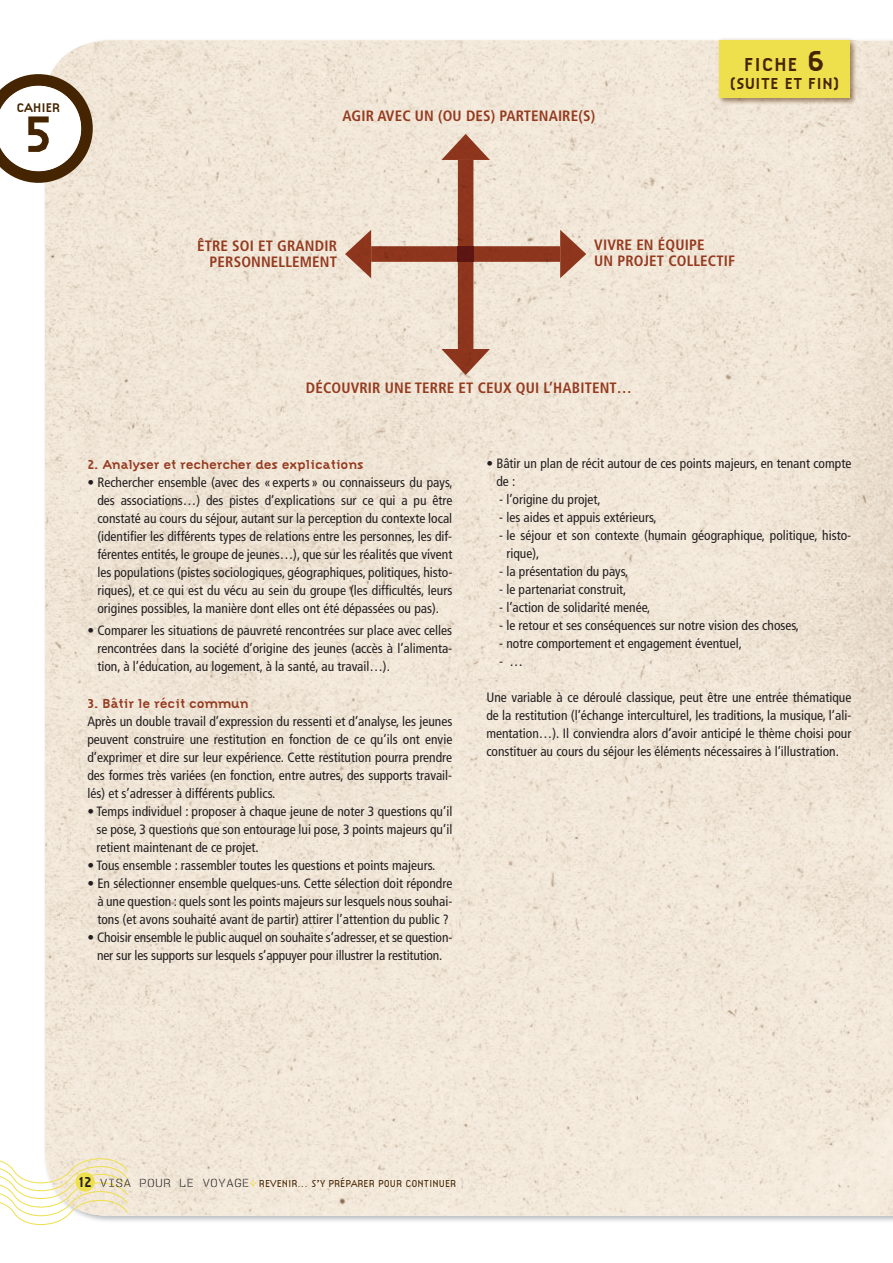
<style>
.page{position:relative;width:893px;height:1263px;background:#fff}
.page>*{position:absolute;margin:0;border:0;box-sizing:border-box;transform-origin:0 0}
.t1{font:700 53.1px "Citizen";color:#452401}
.t2{font:700 19.5px "Citizen";color:#452401}
.t3{font:700 16.5px "Citizen";letter-spacing:.025em;color:#452401}
.t4{font:700 condensed 15px/16.5px "Frutiger";letter-spacing:.01em;color:#953b20}
.t5{font:condensed 13.5px/18px "Frutiger";color:#231f20;text-align:justify}
.t6{font:700 13.5px "Citizen";letter-spacing:-.01em;color:#953b20}
.t7{font:700 13.05px "Citizen";color:#452401}
.t8{font:300 10.5px "Citizen";color:#452401}
.s1{font-size:30px}
.s2{font-weight:700;font-size:15px;color:#231f20}
.s3{font-family:"User Stencil";font-size:12px;color:#231f20}
</style>
<div class="page">
<img style="left:45px;top:40px;width:848px;height:1175px">
<img style="left:716px;top:38px;width:140px;height:66px">
<div style="left:719px;top:40px;width:131px;height:58px;background:#eedf4c"></div>
<img style="left:371px;top:246px;width:189px;height:16px">
<img style="left:345px;top:230px;width:26px;height:48px">
<img style="left:560px;top:230px;width:26px;height:48px">
<div style="left:458px;top:160px;width:15px;height:189px;background:#8e361d"></div>
<img style="left:458px;top:246px;width:15px;height:16px">
<img style="left:441px;top:349px;width:49px;height:26px">
<img style="left:441px;top:134px;width:49px;height:26px">
<svg style="left:0;top:1158px;width:128px;height:67px"></svg>
<svg style="left:250px;top:1180px;width:6px;height:6px"></svg>
<svg style="left:0;top:74px;width:93px;height:109px"></svg>
<p class="t7" style="left:17px;top:100px;width:45px">CAHIER</p>
<h1 class="t1" style="left:25px;top:103px;width:28px">5</h1>
<p class="t4" style="left:343px;top:107px;width:254px">AGIR AVEC UN (OU DES) PARTENAIRE(S)</p>
<h2 class="t2" style="left:744px;top:53px;width:82px">FICHE <span class="s1">6</span></h2>
<p class="t3" style="left:729px;top:74px;width:112px">(SUITE ET FIN)</p>
<p class="t4" style="left:197px;top:237px;width:141px;text-align:right">ÊTRE SOI ET GRANDIR<br>PERSONNELLEMENT</p>
<p class="t4" style="left:594px;top:236px;width:142px">VIVRE EN ÉQUIPE<br>UN PROJET COLLECTIF</p>
<p class="t4" style="left:306px;top:380px;width:328px">DÉCOUVRIR UNE TERRE ET CEUX QUI L’HABITENT…</p>
<p class="t6" style="left:87px;top:456px;width:278px">2. Analyser et rechercher des explications</p>
<p class="t5" style="left:97px;top:473px;width:357px;text-indent:-10px">• Rechercher ensemble (avec des « experts » ou connaisseurs du pays, des associations…) des pistes d’explications sur ce qui a pu être constaté au cours du séjour, autant sur la perception du contexte local (identifier les différents types de relations entre les personnes, les dif&shy;férentes entités, le groupe de jeunes…), que sur les réalités que vivent les populations (pistes sociologiques, géographiques, politiques, histo&shy;riques), et ce qui est du vécu au sein du groupe (les difficultés, leurs origines possibles, la manière dont elles ont été dépassées ou pas).</p>
<p class="t5" style="left:97px;top:621px;width:356px;text-indent:-10px">• Comparer les situations de pauvreté rencontrées sur place avec celles rencontrées dans la société d’origine des jeunes (accès à l’alimenta&shy;tion, à l’éducation, au logement, à la santé, au travail…).</p>
<p class="t6" style="left:87px;top:696px;width:163px">3. Bâtir le récit commun</p>
<p class="t5" style="left:87px;top:713px;width:366px">Après un double travail d’expression du ressenti et d’analyse, les jeunes peuvent construire une restitution en fonction de ce qu’ils ont envie d’exprimer et dire sur leur expérience. Cette restitution pourra prendre des formes très variées (en fonction, entre autres, des supports travail&shy;lés) et s’adresser à différents publics.</p>
<p class="t5" style="left:97px;top:803px;width:357px;text-indent:-9px">• Temps individuel : proposer à chaque jeune de noter 3 questions qu’il se pose, 3 questions que son entourage lui pose, 3 points majeurs qu’il retient maintenant de ce projet.</p>
<p class="t5" style="left:87px;top:857px;width:350px">• Tous ensemble : rassembler toutes les questions et points majeurs.</p>
<p class="t5" style="left:97px;top:875px;width:356px;text-indent:-10px">• En sélectionner ensemble quelques-uns. Cette sélection doit répondre à une question : quels sont les points majeurs sur lesquels nous souhai&shy;tons (et avons souhaité avant de partir) attirer l’attention du public ?</p>
<p class="t5" style="left:87px;top:929px;width:366px;text-align:center">• Choisir ensemble le public auquel on souhaite s’adresser, et se question&shy;ner sur les supports sur lesquels s’appuyer pour illustrer la restitution.</p>
<p class="t5" style="left:496px;top:455px;width:356px;text-indent:-10px">• Bâtir un plan de récit autour de ces points majeurs, en tenant compte de :</p>
<p class="t5" style="left:499px;top:491px;width:103px">- l’origine du projet,</p>
<p class="t5" style="left:499px;top:509px;width:159px">- les aides et appuis extérieurs,</p>
<p class="t5" style="left:506px;top:527px;width:346px;text-indent:-7px">- le séjour et son contexte (humain géographique, politique, histo&shy;rique),</p>
<p class="t5" style="left:499px;top:563px;width:131px">- la présentation du pays,</p>
<p class="t5" style="left:499px;top:581px;width:129px">- le partenariat construit,</p>
<p class="t5" style="left:499px;top:599px;width:153px">- l’action de solidarité menée,</p>
<p class="t5" style="left:499px;top:617px;width:302px">- le retour et ses conséquences sur notre vision des choses,</p>
<p class="t5" style="left:499px;top:635px;width:244px">- notre comportement et engagement éventuel,</p>
<p class="t5" style="left:499px;top:653px;width:25px">- …</p>
<p class="t5" style="left:486px;top:689px;width:366px">Une variable à ce déroulé classique, peut être une entrée thématique de la restitution (l’échange interculturel, les traditions, la musique, l’ali&shy;mentation…). Il conviendra alors d’avoir anticipé le thème choisi pour constituer au cours du séjour les éléments nécessaires à l’illustration.</p>
<p class="t8" style="left:78px;top:1177px;width:379px"><span class="s2">12</span> <span class="s3">VISA POUR LE VOYAGE</span> REVENIR… S’Y PRÉPARER POUR CONTINUER</p>
</div>
